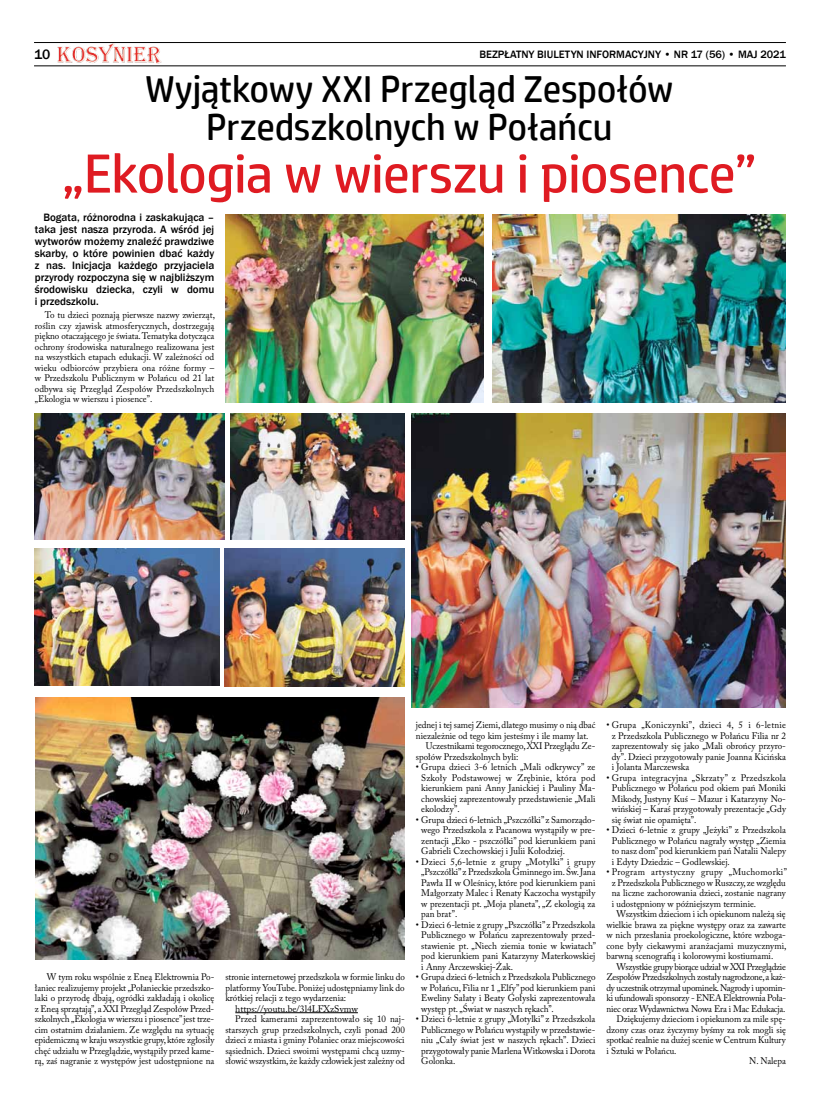
<style>
.page{position:relative;width:820px;height:1106px;background:#fff}
.page>*{position:absolute;margin:0;border:0;box-sizing:border-box;transform-origin:0 0}
.t1{font:54.9px "HP Simplified";color:#df1b22}
.t2{font:37.5px/37.5px "HP Simplified";letter-spacing:-.005em;color:#000;text-align:center}
.t3{font:500 14px "Franklin Gothic";color:#000}
.t4{font:500 11px/12px "Franklin Gothic";color:#000;text-align:justify}
.t5{font:9.5px/10.5px "Adobe Caslon Pro";color:#000;text-align:justify;scale:.95 1}
.t6{font:9.5px "Adobe Caslon Pro";letter-spacing:-.025em;color:#000;scale:.95 1}
.t7{font:9.5px "Adobe Caslon Pro";letter-spacing:-.03em;color:#000;scale:.95 1}
.t8{font:9.5px "Adobe Caslon Pro";letter-spacing:-.02em;color:#000;scale:.95 1}
.t9{font:9.5px "Adobe Caslon Pro";letter-spacing:.03em;color:#000;scale:.95 1}
.t10{font:9.5px "Adobe Caslon Pro";color:#000}
</style>
<div class="page">
<img style="left:57px;top:43px;width:104px;height:21px">
<hr style="left:34px;top:42px;width:751px;height:1px;background:#000">
<hr style="left:34px;top:66px;width:751px;height:1px;background:#000">
<hr style="left:235px;top:1012px;width:123px;height:1px;background:#000">
<img style="left:492px;top:214px;width:293px;height:188px">
<img style="left:35px;top:697px;width:369px;height:262px">
<img style="left:34px;top:413px;width:191px;height:126px">
<img style="left:230px;top:413px;width:174px;height:126px">
<img style="left:226px;top:214px;width:257px;height:188px">
<img style="left:224px;top:549px;width:180px;height:137px">
<img style="left:34px;top:549px;width:186px;height:136px">
<img style="left:411px;top:413px;width:374px;height:294px">
<h3 class="t3" style="left:34px;top:46px;width:18px">10</h3>
<p class="t4" style="left:479px;top:48px;width:308px">Bezpłatny biuletyn informacyjny • nr 17 (56) • maj 2021</p>
<h2 class="t2" style="left:145px;top:70px;width:529px">Wyjątkowy XXI Przegląd Zespołów<br>Przedszkolnych w Połańcu</h2>
<h1 class="t1" style="left:62px;top:142px;width:695px">„Ekologia w wierszu i piosence”</h1>
<p class="t4" style="left:35px;top:211px;width:181px;text-indent:9px">Bogata, różnorodna i zaskakująca – taka jest nasza przyroda. A wśród jej wytworów możemy znaleźć prawdziwe skarby, o które powinien dbać każdy z nas. Inicjacja każdego przyjaciela przyrody rozpoczyna się w najbliższym środowisku dziecka, czyli w domu i przedszkolu.</p>
<p class="t5" style="left:35px;top:310px;width:191px;text-indent:10px">To tu dzieci poznają pierwsze nazwy zwierząt, roślin czy zjawisk atmosferycznych, dostrzegają piękno otaczającego je świata. Tematyka dotycząca ochrony środowiska naturalnego realizowana jest na wszystkich etapach edukacji. W zależności od wieku odbiorców przybiera ona różne formy – w Przedszkolu Publicznym w Połańcu od 21 lat odbywa się Przegląd Zespołów Przedszkolnych „Ekologia w wierszu i piosence”.</p>
<p class="t5" style="left:35px;top:971px;width:190px;text-indent:12px">W tym roku wspólnie z Eneą Elektrownia Po&shy;łaniec realizujemy projekt „Połanieckie przedszko&shy;laki o przyrodę dbają, ogródki zakładają i okolicę z Eneą sprzątają”, a XXI Przegląd Zespołów Przed&shy;szkolnych „Ekologia w wierszu i piosence” jest trze&shy;cim ostatnim działaniem. Ze względu na sytuację epidemiczną w kraju wszystkie grupy, które zgłosiły chęć udziału w Przeglądzie, wystąpiły przed kame&shy;rą, zaś nagranie z występów jest udostępnione na</p>
<p class="t5" style="left:225px;top:971px;width:190px">stronie internetowej przedszkola w formie linku do</p>
<p class="t5" style="left:225px;top:982px;width:190px">platformy YouTube. Poniżej udostępniamy link do</p>
<p class="t5" style="left:225px;top:992px;width:129px">krótkiej relacji z tego wydarzenia:</p>
<p class="t10" style="left:235px;top:1002px;width:124px">https://youtu.be/3l4LFXzSvmw</p>
<p class="t5" style="left:235px;top:1013px;width:180px">Przed kamerami zaprezentowało się 10 naj-</p>
<p class="t5" style="left:225px;top:1024px;width:190px">starszych grup przedszkolnych, czyli ponad 200</p>
<p class="t5" style="left:225px;top:1034px;width:190px">dzieci z miasta i gminy Połaniec oraz miejscowości</p>
<p class="t5" style="left:225px;top:1045px;width:190px">sąsiednich. Dzieci swoimi występami chcą uzmy-</p>
<p class="t5" style="left:225px;top:1055px;width:190px">słowić wszystkim, że każdy człowiek jest zależny od</p>
<p class="t5" style="left:416px;top:719px;width:190px">jednej i tej samej Ziemi, dlatego musimy o nią dbać</p>
<p class="t5" style="left:416px;top:730px;width:183px">niezależnie od tego kim jesteśmy i ile mamy lat.</p>
<p class="t5" style="left:425px;top:740px;width:180px">Uczestnikami tegorocznego, XXI Przeglądu Ze-</p>
<p class="t5" style="left:416px;top:751px;width:109px">społów Przedszkolnych byli:</p>
<p class="t5" style="left:421px;top:761px;width:185px;text-indent:-5px">• Grupa dzieci 3-6 letnich „Mali odkrywcy” ze Szkoły Podstawowej w Zrębinie, która pod kierunkiem pani Anny Janickiej i Pauliny Ma&shy;chowskiej zaprezentowały przedstawienie „Mali ekolodzy”.</p>
<p class="t5" style="left:421px;top:814px;width:185px;text-indent:-5px">• Grupa dzieci 6-letnich „Pszczółki” z Samorządo&shy;wego Przedszkola z Pacanowa wystąpiły w pre&shy;zentacji „Eko - pszczółki” pod kierunkiem pani Gabrieli Czechowskiej i Julii Kołodziej.</p>
<p class="t5" style="left:421px;top:856px;width:185px;text-indent:-5px">• Dzieci 5,6-letnie z grupy „Motylki” i grupy „Pszczółki” z Przedszkola Gminnego im. Św. Jana Pawła II w Oleśnicy, które pod kierunkiem pani Małgorzaty Malec i Renaty Kaczocha wystąpiły w prezentacji pt. „Moja planeta”, „Z ekologią za pan brat”.</p>
<p class="t5" style="left:421px;top:919px;width:185px;text-indent:-5px">• Dzieci 6-letnie z grupy „Pszczółki” z Przedszkola Publicznego w Połańcu zaprezentowały przed&shy;stawienie pt. „Niech ziemia tonie w kwiatach” pod kierunkiem pani Katarzyny Materkowskiej i Anny Arczewskiej-Żak.</p>
<p class="t5" style="left:421px;top:971px;width:185px;text-indent:-5px">• Grupa dzieci 6-letnich z Przedszkola Publicznego w Połańcu, Filia nr 1 „Elfy” pod kierunkiem pani Eweliny Sałaty i Beaty Gołyski zaprezentowała występ pt. „Świat w naszych rękach”.</p>
<p class="t5" style="left:421px;top:1013px;width:185px;text-indent:-5px">• Dzieci 6-letnie z grupy „Motylki” z Przedszkola Publicznego w Połańcu wystąpiły w przedstawie&shy;niu „Cały świat jest w naszych rękach”. Dzieci przygotowały panie Marlena Witkowska i Dorota Golonka.</p>
<p class="t5" style="left:611px;top:719px;width:185px;text-indent:-5px">• Grupa „Koniczynki”, dzieci 4, 5 i 6-letnie z Przedszkola Publicznego w Połańcu Filia nr 2 zaprezentowały się jako „Mali obrońcy przyro&shy;dy”. Dzieci przygotowały panie Joanna Kicińska i Jolanta Marczewska</p>
<p class="t5" style="left:611px;top:772px;width:185px;text-indent:-5px">• Grupa integracyjna „Skrzaty” z Przedszkola Publicznego w Połańcu pod okiem pań Moniki Mikody, Justyny Kuś – Mazur i Katarzyny No&shy;wińskiej – Karaś przygotowały prezentacje „Gdy się świat nie opamięta”.</p>
<p class="t5" style="left:611px;top:824px;width:185px;text-indent:-5px">• Dzieci 6-letnie z grupy „Jeżyki” z Przedszkola Publicznego w Połańcu nagrały występ „Ziemia to nasz dom” pod kierunkiem pań Natalii Nalepy i Edyty Dziedzic – Godlewskiej.</p>
<p class="t9" style="left:606px;top:866px;width:191px">• Program artystyczny grupy „Muchomorki”</p>
<p class="t5" style="left:611px;top:877px;width:184px">z Przedszkola Publicznego w Ruszczy, ze względu</p>
<p class="t5" style="left:611px;top:887px;width:185px">na liczne zachorowania dzieci, zostanie nagrany</p>
<p class="t5" style="left:611px;top:898px;width:153px">i udostępniony w późniejszym terminie.</p>
<p class="t5" style="left:616px;top:908px;width:180px">Wszystkim dzieciom i ich opiekunom należą się</p>
<p class="t5" style="left:606px;top:919px;width:190px">wielkie brawa za piękne występy oraz za zawarte</p>
<p class="t5" style="left:606px;top:929px;width:190px">w nich przesłania proekologiczne, które wzboga-</p>
<p class="t5" style="left:606px;top:940px;width:191px">cone były ciekawymi aranżacjami muzycznymi,</p>
<p class="t5" style="left:606px;top:950px;width:177px">barwną scenografią i kolorowymi kostiumami.</p>
<p class="t7" style="left:616px;top:960px;width:180px">Wszystkie grupy biorące udział w XXI Przeglądzie</p>
<p class="t6" style="left:606px;top:971px;width:190px">Zespołów Przedszkolnych zostały nagrodzone, a każ-</p>
<p class="t6" style="left:606px;top:981px;width:190px">dy uczestnik otrzymał upominek. Nagrody i upomin-</p>
<p class="t6" style="left:606px;top:992px;width:190px">ki ufundowali sponsorzy - ENEA Elektrownia Poła-</p>
<p class="t8" style="left:606px;top:1002px;width:190px">niec oraz Wydawnictwa Nowa Era i Mac Edukacja.</p>
<p class="t5" style="left:616px;top:1013px;width:180px">Dziękujemy dzieciom i opiekunom za mile spę-</p>
<p class="t5" style="left:606px;top:1024px;width:190px">dzony czas oraz życzymy byśmy za rok mogli się</p>
<p class="t5" style="left:606px;top:1034px;width:190px">spotkać realnie na dużej scenie w Centrum Kultury</p>
<p class="t5" style="left:606px;top:1045px;width:75px">i Sztuki w Połańcu.</p>
<p class="t5" style="left:748px;top:1055px;width:40px">N. Nalepa</p>
</div>
